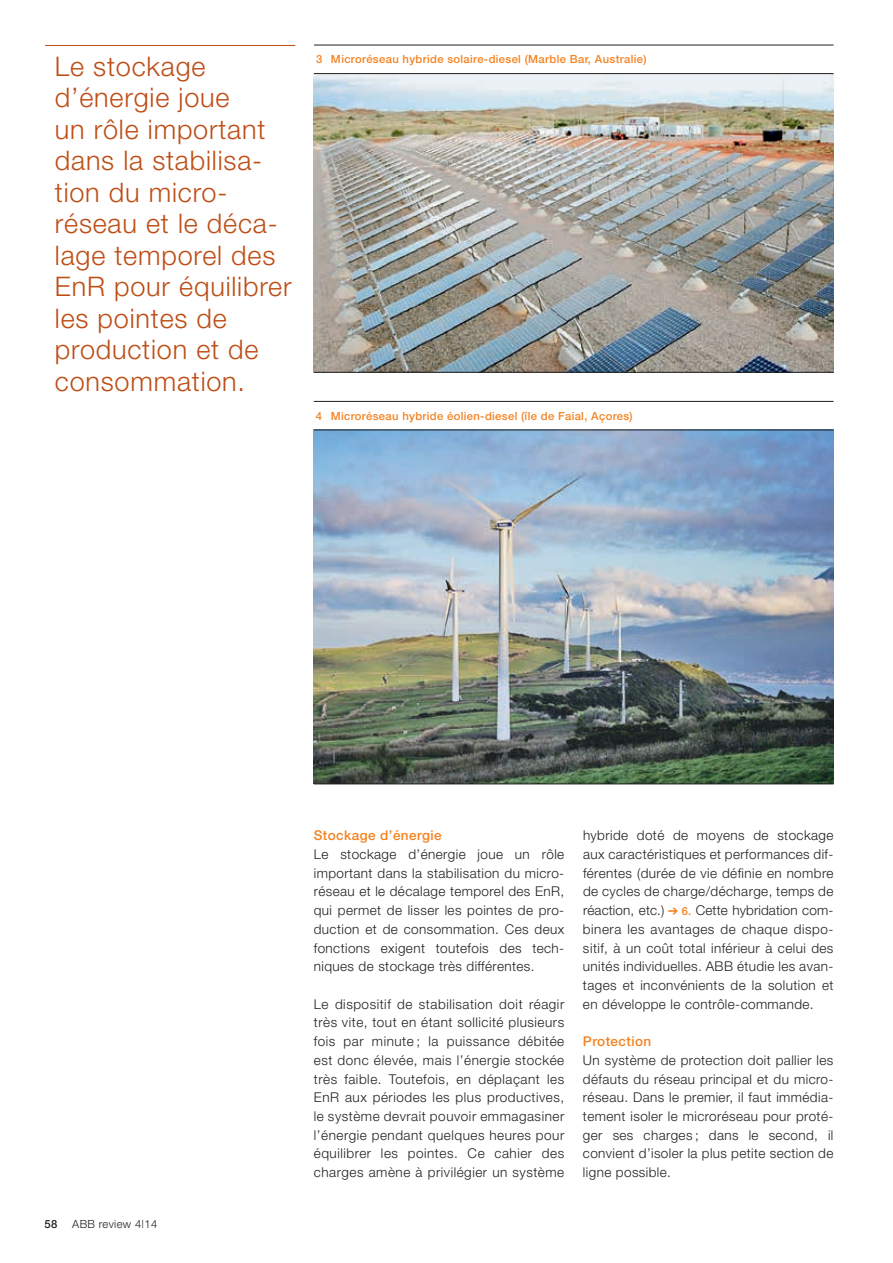
<style>
.page{position:relative;width:893px;height:1263px;background:#fff}
.page>*{position:absolute;margin:0;border:0;box-sizing:border-box;transform-origin:0 0}
.t1{font:300 27px/31.5px "Helvetica Neue";letter-spacing:.03em;color:#be4e16}
.t2{font:300 13.5px/18.8px "Helvetica Neue";letter-spacing:.03em;color:#231f20;text-align:justify}
.t3{font:500 13.5px "Helvetica Neue";letter-spacing:.03em;color:#f58220}
.t4{font:500 11.25px "Helvetica Neue";letter-spacing:.03em;color:#f58220}
.t5{font:300 11.25px "Helvetica Neue";letter-spacing:.03em;color:#231f20}
.t6{font:500 11.25px "Helvetica Neue";color:#231f20}
.s1{color:#f58220}
.s2{font-weight:500;font-size:11.25px;color:#f58220}
</style>
<div class="page">
<hr style="left:45px;top:45px;width:250px;height:1px;background:#be4e16">
<hr style="left:314px;top:45px;width:519px;height:1px;background:#231f20">
<img style="left:314px;top:431px;width:520px;height:353px">
<hr style="left:314px;top:430px;width:520px;height:1px;background:#231f20">
<hr style="left:314px;top:401px;width:520px;height:1px;background:#231f20">
<img style="left:314px;top:74px;width:519px;height:298px">
<hr style="left:314px;top:73px;width:519px;height:1px;background:#231f20">
<hr style="left:314px;top:372px;width:520px;height:1px;background:#231f20">
<hr style="left:314px;top:784px;width:520px;height:1px;background:#231f20">
<h1 class="t1" style="left:55px;top:50px;width:238px">Le stockage d’énergie joue<br>un rôle important dans la stabilisa&shy;tion du micro&shy;réseau et le déca&shy;lage temporel des<br>EnR pour équilibrer les pointes de production et de consommation.</h1>
<p class="t4" style="left:316px;top:52px;width:332px">3 Microréseau hybride solaire-diesel (Marble Bar, Australie)</p>
<p class="t4" style="left:316px;top:409px;width:318px">4 Microréseau hybride éolien-diesel (île de Faial, Açores)</p>
<p class="t6" style="left:45px;top:1217px;width:14px">58</p>
<p class="t5" style="left:72px;top:1217px;width:86px">ABB review 4|14</p>
<p class="t3" style="left:314px;top:827px;width:129px">Stockage d’énergie</p>
<p class="t2" style="left:314px;top:844px;width:252px">Le stockage d’énergie joue un rôle important dans la stabilisation du micro&shy;réseau et le décalage temporel des EnR, qui permet de lisser les pointes de pro&shy;duction et de consommation. Ces deux fonctions exigent toutefois des tech&shy;niques de stockage très différentes.</p>
<p class="t2" style="left:314px;top:994px;width:252px">Le dispositif de stabilisation doit réagir très vite, tout en étant sollicité plusieurs fois par minute ; la puissance débitée est donc élevée, mais l’énergie stockée très faible. Toutefois, en déplaçant les EnR aux périodes les plus productives, le système devrait pouvoir emmagasiner l’énergie pendant quelques heures pour équilibrer les pointes. Ce cahier des charges amène à privilégier un système</p>
<p class="t2" style="left:583px;top:826px;width:252px">hybride doté de moyens de stockage aux caractéristiques et performances dif&shy;férentes (durée de vie définie en nombre de cycles de charge/décharge, temps de réaction, etc.) <span class="s1">➔</span> <span class="s2">6.</span> Cette hybridation com&shy;binera les avantages de chaque dispo&shy;sitif, à un coût total inférieur à celui des unités individuelles. ABB étudie les avan&shy;tages et inconvénients de la solution et en développe le contrôle-commande.</p>
<p class="t3" style="left:583px;top:1033px;width:70px">Protection</p>
<p class="t2" style="left:583px;top:1050px;width:252px">Un système de protection doit pallier les défauts du réseau principal et du micro&shy;réseau. Dans le premier, il faut immédia&shy;tement isoler le microréseau pour proté&shy;ger ses charges ; dans le second, il convient d’isoler la plus petite section de ligne possible.</p>
</div>
